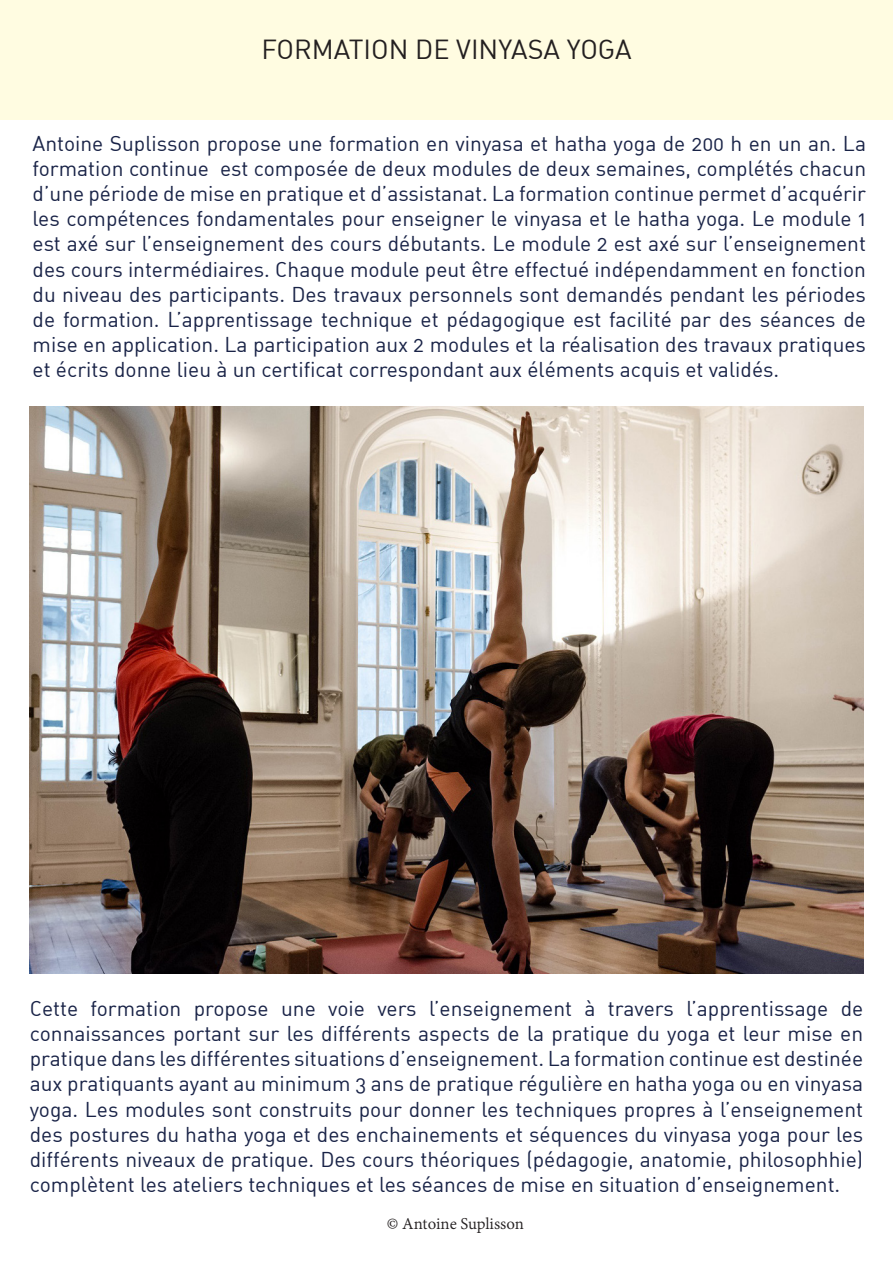
<style>
.page{position:relative;width:893px;height:1263px;background:#fff}
.page>*{position:absolute;margin:0;border:0;box-sizing:border-box;transform-origin:0 0}
.t1{font:27px "DIN Regular Alternate";color:#231f20}
.t2{font:21px/25.2px "DIN Regular Alternate";color:#192347;text-align:justify}
.t3{font:18px "Adobe Devanagari";letter-spacing:-.005em;color:#231f20}
</style>
<div class="page">
<div style="left:0;top:0;width:893px;height:119px;background:#fffce1"></div>
<img style="left:30px;top:406px;width:833px;height:568px">
<p class="t1" style="left:261px;top:32px;width:372px">FORMATION DE VINYASA YOGA</p>
<p class="t2" style="left:33px;top:130px;width:835px">Antoine Suplisson propose une formation en vinyasa et hatha yoga de 200 h en un an. La formation continue est composée de deux modules de deux semaines, complétés chacun d’une période de mise en pratique et d’assistanat. La formation continue permet d’acquérir les compétences fondamentales pour enseigner le vinyasa et le hatha yoga. Le module 1 est axé sur l’enseignement des cours débutants. Le module 2 est axé sur l’enseignement des cours intermédiaires. Chaque module peut être effectué indépendamment en fonction du niveau des participants. Des travaux personnels sont demandés pendant les périodes de formation. L’apprentissage technique et pédagogique est facilité par des séances de mise en application. La participation aux 2 modules et la réalisation des travaux pratiques et écrits donne lieu à un certificat correspondant aux éléments acquis et validés.</p>
<p class="t2" style="left:30px;top:995px;width:835px">Cette formation propose une voie vers l’enseignement à travers l’apprentissage de connaissances portant sur les différents aspects de la pratique du yoga et leur mise en pratique dans les différentes situations d’enseignement. La formation continue est destinée aux pratiquants ayant au minimum 3 ans de pratique régulière en hatha yoga ou en vinyasa yoga. Les modules sont construits pour donner les techniques propres à l’enseignement des postures du hatha yoga et des enchainements et séquences du vinyasa yoga pour les différents niveaux de pratique. Des cours théoriques (pédagogie, anatomie, philosophhie) complètent les ateliers techniques et les séances de mise en situation d’enseignement.</p>
<p class="t3" style="left:387px;top:1213px;width:139px">© Antoine Suplisson</p>
</div>
